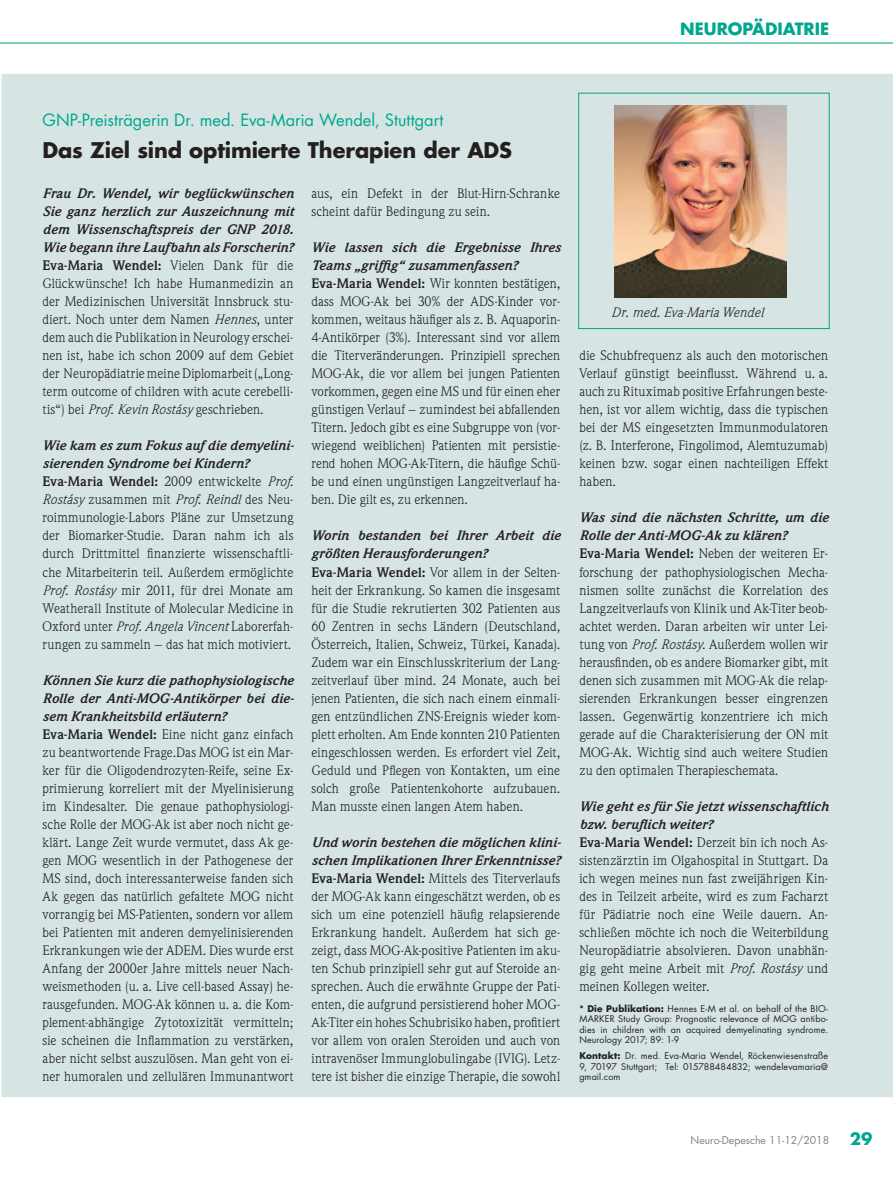
<style>
.page{position:relative;width:893px;height:1191px;background:#fff}
.page>*{position:absolute;margin:0;border:0;box-sizing:border-box;transform-origin:0 0}
._01-Head-bold{font:700 21px "Futura Std";letter-spacing:-.005em;color:#231f20}
._00-Head-klein{font:16.5px "Futura Std";letter-spacing:-.005em;color:#00a78e}
.t1{font:700 16.5px "Futura Std";color:#00a78e}
._03-Fliess-ohne-Einz{font:13.5px/18px "Weidemann Std";letter-spacing:.005em;color:#231f20;text-align:justify}
._02-Vorspann{font:13.5px/18px "Weidemann Std";letter-spacing:.01em;color:#231f20;text-align:justify}
._02-Vorspann-2{font:italic 700 13.5px/18px "Weidemann Std";letter-spacing:.015em;color:#231f20}
._03-Fliess-ohne-Einz-2{font:italic 700 13.5px/18px "Weidemann Std";letter-spacing:.015em;color:#231f20}
._16-Inhalt-BU{font:italic 13.5px "Weidemann Std";letter-spacing:.01em;color:#231f20}
.t2{font:10.5px "Futura Std";color:#808285}
._05-Quelle{font:9px/10.5px "Futura Std";letter-spacing:.01em;color:#231f20;text-align:justify}
.s1{font-weight:700;font-style:italic}
.s2{font-weight:700}
.s3{font-style:italic}
.s4{font-weight:700;font-size:16.5px;color:#00a78e}
</style>
<div class="page">
<hr style="left:0;top:43px;width:893px;height:1px;background:#00a78e">
<div style="left:1px;top:74px;width:892px;height:1023px;background:#d6e5e3"></div>
<div style="left:578px;top:93px;width:252px;height:236px;border:1px solid #00a78e"></div>
<img style="left:614px;top:105px;width:173px;height:193px">
<p class="t1" style="left:680px;top:18px;width:150px">NEUROPÄDIATRIE</p>
<p class="_00-Head-klein" style="left:43px;top:110px;width:402px">GNP-Preisträgerin Dr. med. Eva-Maria Wendel, Stuttgart</p>
<p class="_01-Head-bold" style="left:43px;top:136px;width:471px">Das Ziel sind optimierte Therapien der ADS</p>
<p class="_02-Vorspann" style="left:43px;top:185px;width:252px"><span class="s1">Frau Dr. Wendel, wir beglückwünschen Sie ganz herzlich zur Auszeichnung mit dem Wissenschaftspreis der GNP 2018.<br>Wie begann ihre Laufbahn als Forscherin?<br></span><span class="s2">Eva-Maria Wendel:</span> Vielen Dank für die Glückwünsche! Ich habe Humanmedizin an der Medizinischen Universität Innsbruck stu&shy;diert. Noch unter dem Namen <span class="s3">Hennes</span>, unter dem auch die Publikation in Neurology erschei&shy;nen ist, habe ich schon 2009 auf dem Gebiet der Neuropädiatrie meine Diplomarbeit („Long&shy;term outcome of children with acute cerebelli&shy;tis“) bei <span class="s3">Prof. Kevin Rostásy</span> geschrieben.</p>
<p class="_02-Vorspann-2" style="left:43px;top:437px;width:253px">Wie kam es zum Fokus auf die demyelini&shy;sierenden Syndrome bei Kindern?</p>
<p class="_03-Fliess-ohne-Einz" style="left:43px;top:473px;width:252px"><span class="s2">Eva-Maria Wendel:</span> 2009 entwickelte <span class="s3">Prof.<br>Rostásy</span> zusammen mit <span class="s3">Prof. Reindl</span> des Neu&shy;roimmunologie-Labors Pläne zur Umsetzung der Biomarker-Studie. Daran nahm ich als durch Drittmittel finanzierte wissenschaftli&shy;che Mitarbeiterin teil. Außerdem ermöglichte <span class="s3">Prof. Rostásy</span> mir 2011, für drei Monate am Weatherall Institute of Molecular Medicine in Oxford unter <span class="s3">Prof. Angela Vincent</span> Laborerfah&shy;rungen zu sammeln − das hat mich motiviert.</p>
<p class="_02-Vorspann-2" style="left:43px;top:671px;width:253px;text-align:justify">Können Sie kurz die pathophysiologische Rolle der Anti-MOG-Antikörper bei die&shy;sem Krankheitsbild erläutern?</p>
<p class="_03-Fliess-ohne-Einz" style="left:43px;top:725px;width:252px"><span class="s2">Eva-Maria Wendel:</span> Eine nicht ganz einfach zu beantwortende Frage.Das MOG ist ein Mar&shy;ker für die Oligodendrozyten-Reife, seine Ex&shy;primierung korreliert mit der Myelinisierung im Kindesalter. Die genaue pathophysiologi&shy;sche Rolle der MOG-Ak ist aber noch nicht ge&shy;klärt. Lange Zeit wurde vermutet, dass Ak ge&shy;gen MOG wesentlich in der Pathogenese der MS sind, doch interessanterweise fanden sich Ak gegen das natürlich gefaltete MOG nicht vorrangig bei MS-Patienten, sondern vor allem bei Patienten mit anderen demyelinisierenden Erkrankungen wie der ADEM. Dies wurde erst Anfang der 2000er Jahre mittels neuer Nach&shy;weismethoden (u. a. Live cell-based Assay) he&shy;rausgefunden. MOG-Ak können u. a. die Kom&shy;plement-abhängige Zytotoxizität vermitteln; sie scheinen die Inflammation zu verstärken, aber nicht selbst auszulösen. Man geht von ei&shy;ner humoralen und zellulären Immunantwort</p>
<p class="_03-Fliess-ohne-Einz" style="left:311px;top:185px;width:250px">aus, ein Defekt in der Blut-Hirn-Schranke scheint dafür Bedingung zu sein.</p>
<p class="_03-Fliess-ohne-Einz-2" style="left:311px;top:239px;width:250px">Wie lassen sich die Ergebnisse Ihres<br>Teams „griffig“ zusammenfassen?</p>
<p class="_03-Fliess-ohne-Einz" style="left:311px;top:275px;width:250px"><span class="s2">Eva-Maria Wendel:</span> Wir konnten bestätigen, dass MOG-Ak bei 30% der ADS-Kinder vor&shy;kommen, weitaus häufiger als z. B. Aquaporin-4-Antikörper (3%). Interessant sind vor allem die Titerveränderungen. Prinzipiell sprechen MOG-Ak, die vor allem bei jungen Patienten vorkommen, gegen eine MS und für einen eher günstigen Verlauf − zumindest bei abfallenden Titern. Jedoch gibt es eine Subgruppe von (vor&shy;wiegend weiblichen) Patienten mit persistie&shy;rend hohen MOG-Ak-Titern, die häufige Schü&shy;be und einen ungünstigen Langzeitverlauf ha&shy;ben. Die gilt es, zu erkennen.</p>
<p class="_02-Vorspann-2" style="left:311px;top:527px;width:250px">Worin bestanden bei Ihrer Arbeit die größten Herausforderungen?</p>
<p class="_02-Vorspann" style="left:311px;top:563px;width:250px"><span class="s2">Eva-Maria Wendel:</span> Vor allem in der Selten&shy;heit der Erkrankung. So kamen die insgesamt für die Studie rekrutierten 302 Patienten aus 60 Zentren in sechs Ländern (Deutschland, Österreich, Italien, Schweiz, Türkei, Kanada).<br>Zudem war ein Einschlusskriterium der Lang&shy;zeitverlauf über mind. 24 Monate, auch bei jenen Patienten, die sich nach einem einmali&shy;gen entzündlichen ZNS-Ereignis wieder kom&shy;plett erholten. Am Ende konnten 210 Patienten eingeschlossen werden. Es erfordert viel Zeit, Geduld und Pflegen von Kontakten, um eine solch große Patientenkohorte aufzubauen.<br>Man musste einen langen Atem haben.</p>
<p class="_02-Vorspann" style="left:311px;top:833px;width:251px"><span class="s1">Und worin bestehen die möglichen klini&shy;schen Implikationen Ihrer Erkenntnisse?<br></span><span class="s2">Eva-Maria Wendel:</span> Mittels des Titerverlaufs der MOG-Ak kann eingeschätzt werden, ob es sich um eine potenziell häufig relapsierende Erkrankung handelt. Außerdem hat sich ge&shy;zeigt, dass MOG-Ak-positive Patienten im aku&shy;ten Schub prinzipiell sehr gut auf Steroide an&shy;sprechen. Auch die erwähnte Gruppe der Pati&shy;enten, die aufgrund persistierend hoher MOG-Ak-Titer ein hohes Schubrisiko haben, profitiert vor allem von oralen Steroiden und auch von intravenöser Immunglobulingabe (IVIG). Letz&shy;tere ist bisher die einzige Therapie, die sowohl</p>
<p class="_16-Inhalt-BU" style="left:611px;top:304px;width:153px">Dr. med. Eva-Maria Wendel</p>
<p class="_02-Vorspann" style="left:579px;top:347px;width:250px">die Schubfrequenz als auch den motorischen Verlauf günstigt beeinflusst. Während u. a. auch zu Rituximab positive Erfahrungen beste&shy;hen, ist vor allem wichtig, dass die typischen bei der MS eingesetzten Immunmodulatoren (z. B. Interferone, Fingolimod, Alemtuzumab) keinen bzw. sogar einen nachteiligen Effekt haben.</p>
<p class="_02-Vorspann-2" style="left:579px;top:509px;width:250px">Was sind die nächsten Schritte, um die<br>Rolle der Anti-MOG-Ak zu klären?</p>
<p class="_03-Fliess-ohne-Einz" style="left:579px;top:545px;width:250px"><span class="s2">Eva-Maria Wendel:</span> Neben der weiteren Er&shy;forschung der pathophysiologischen Mecha&shy;nismen sollte zunächst die Korrelation des Langzeitverlaufs von Klinik und Ak-Titer beob&shy;achtet werden. Daran arbeiten wir unter Lei&shy;tung von <span class="s3">Prof. Rostásy</span>. Außerdem wollen wir herausfinden, ob es andere Biomarker gibt, mit denen sich zusammen mit MOG-Ak die relap&shy;sierenden Erkrankungen besser eingrenzen lassen. Gegenwärtig konzentriere ich mich gerade auf die Charakterisierung der ON mit MOG-Ak. Wichtig sind auch weitere Studien zu den optimalen Therapieschemata.</p>
<p class="_02-Vorspann-2" style="left:579px;top:797px;width:250px">Wie geht es für Sie jetzt wissenschaftlich bzw. beruflich weiter?</p>
<p class="_03-Fliess-ohne-Einz" style="left:579px;top:833px;width:250px"><span class="s2">Eva-Maria Wendel:</span> Derzeit bin ich noch As&shy;sistenzärztin im Olgahospital in Stuttgart. Da ich wegen meines nun fast zweijährigen Kin&shy;des in Teilzeit arbeite, wird es zum Facharzt für Pädiatrie noch eine Weile dauern. An&shy;schließen möchte ich noch die Weiterbildung Neuropädiatrie absolvieren. Davon unabhän&shy;gig geht meine Arbeit mit <span class="s3">Prof. Rostásy</span> und meinen Kollegen weiter.</p>
<p class="_05-Quelle" style="left:579px;top:1003px;width:250px"><span class="s2">* Die Publikation:</span> Hennes E-M et al. on behalf of the BIO-MARKER Study Group: Prognostic relevance of MOG antibo&shy;dies in children with an acquired demyelinating syndrome.<br>Neurology 2017; 89: 1-9</p>
<p class="_05-Quelle" style="left:579px;top:1050px;width:250px"><span class="s2">Kontakt:</span> Dr. med. Eva-Maria Wendel, Röckenwiesenstraße 9, 70197 Stuttgart; Tel: 015788484832; wendelevamaria@ gmail.com</p>
<p class="t2" style="left:691px;top:1133px;width:183px">Neuro-Depesche 11-12/2018 <span class="s4">29</span></p>
</div>
